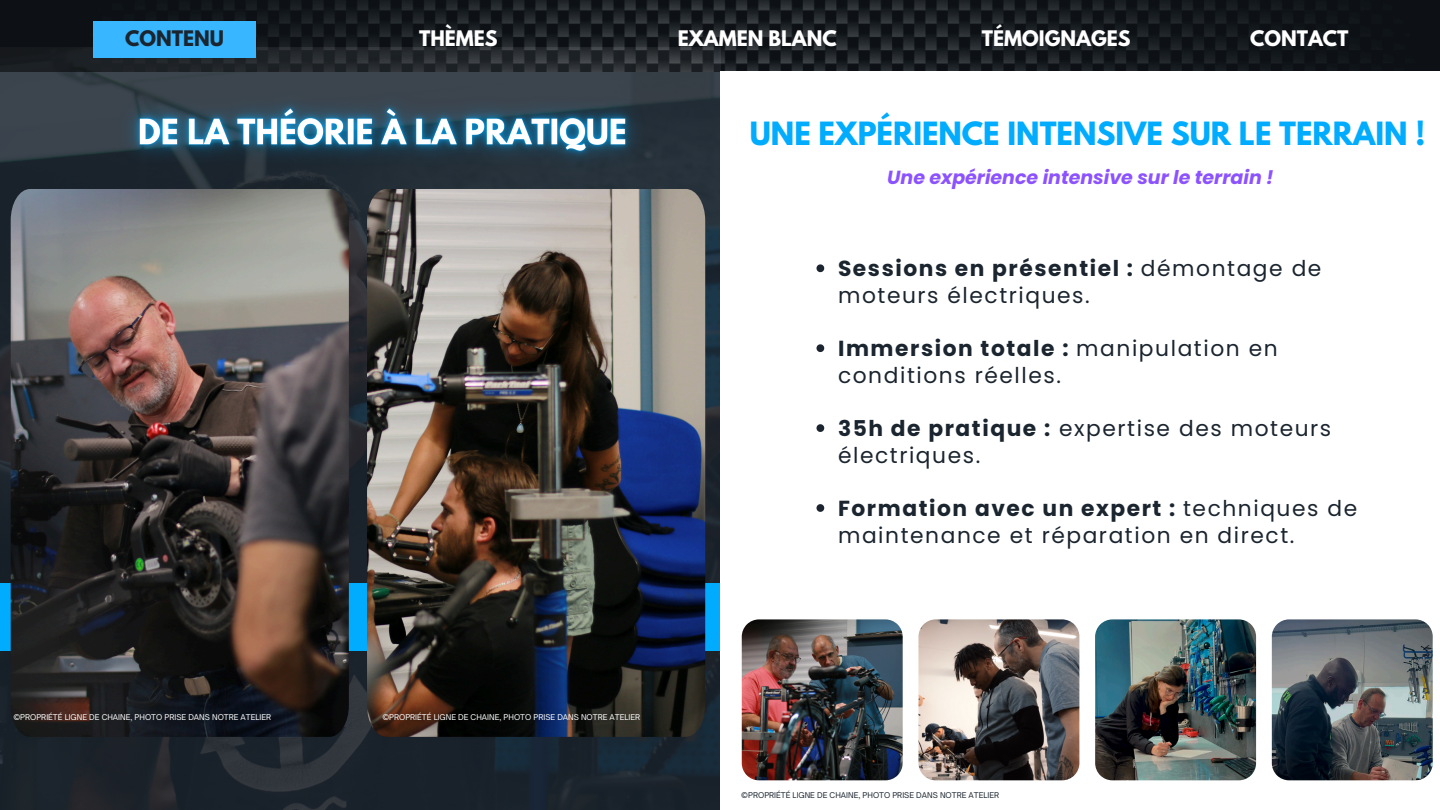
<style>
.page{position:relative;width:1440px;height:810px;background:#fff}
.page>*{position:absolute;margin:0;border:0;box-sizing:border-box;transform-origin:0 0}
.t1{font:700 28.4px "League Spartan";color:#01acff}
.t2{font:21.8px/26.6px "Poppins";letter-spacing:.07em;color:#1b252f}
.t3{font:700 19px "League Spartan";color:#fff}
.t4{font:italic 700 19px "Poppins";color:#8c52ff}
.t5{font:700 19px "League Spartan";color:#1b252f}
.t6{font:7.6px "Open Sauce One";color:#fff}
.t7{font:7.6px "Open Sauce One";color:#1b252f}
.s1{font-weight:700}
</style>
<div class="page">
<img style="left:0;top:72px;width:720px;height:738px">
<img style="left:0;top:0;width:1440px;height:72px">
<div style="left:94px;top:21px;width:162px;height:36px;background:#38b6ff"></div>
<div style="left:0;top:583px;width:720px;height:67px;background:#01acff"></div>
<img style="left:742px;top:619px;width:161px;height:161px">
<img style="left:918px;top:619px;width:161px;height:161px">
<img style="left:1095px;top:619px;width:161px;height:161px">
<img style="left:1272px;top:619px;width:161px;height:161px">
<svg style="left:817px;top:264px;width:7px;height:8px"></svg>
<svg style="left:817px;top:344px;width:7px;height:8px"></svg>
<svg style="left:817px;top:424px;width:7px;height:8px"></svg>
<svg style="left:817px;top:504px;width:7px;height:8px"></svg>
<img style="left:96px;top:66px;width:576px;height:132px">
<img style="left:11px;top:189px;width:338px;height:548px">
<img style="left:367px;top:189px;width:338px;height:548px">
<p class="t5" style="left:125px;top:29px;width:100px">CONTENU</p>
<h3 class="t3" style="left:419px;top:29px;width:80px">THÈMES</h3>
<h3 class="t3" style="left:678px;top:29px;width:161px">EXAMEN BLANC</h3>
<p class="t3" style="left:982px;top:29px;width:150px">TÉMOIGNAGES</p>
<p class="t3" style="left:1250px;top:29px;width:100px">CONTACT</p>
<p class="t1" style="left:750px;top:120px;width:677px">UNE EXPÉRIENCE INTENSIVE SUR LE TERRAIN !</p>
<p class="t4" style="left:887px;top:164px;width:388px">Une expérience intensive sur le terrain !</p>
<p class="t6" style="left:13px;top:712px;width:259px">©PROPRIÉTÉ LIGNE DE CHAINE, PHOTO PRISE DANS NOTRE ATELIER</p>
<p class="t6" style="left:382px;top:712px;width:259px">©PROPRIÉTÉ LIGNE DE CHAINE, PHOTO PRISE DANS NOTRE ATELIER</p>
<p class="t2" style="left:838px;top:256px;width:485px"><span class="s1">Sessions en présentiel :</span> démontage de moteurs électriques.</p>
<p class="t2" style="left:838px;top:335px;width:441px"><span class="s1">Immersion totale :</span> manipulation en conditions réelles.</p>
<h1 class="t2" style="left:838px;top:415px;width:495px"><span class="s1">35h de pratique :</span> expertise des moteurs électriques.</h1>
<h4 class="t2" style="left:838px;top:495px;width:521px"><span class="s1">Formation avec un expert :</span> techniques de maintenance et réparation en direct.</h4>
<p class="t7" style="left:741px;top:791px;width:259px">©PROPRIÉTÉ LIGNE DE CHAINE, PHOTO PRISE DANS NOTRE ATELIER</p>
</div>
